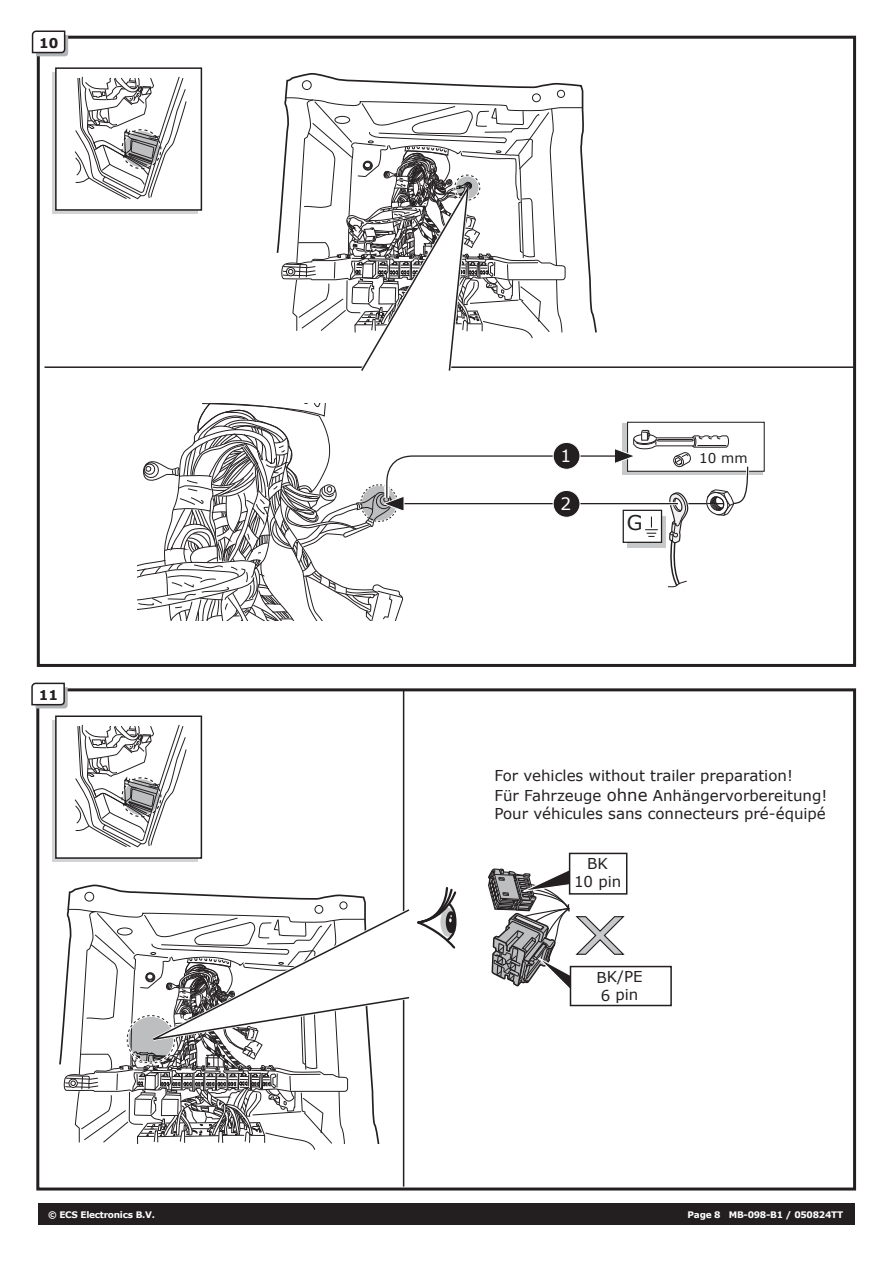
<style>
.page{position:relative;width:893px;height:1263px;background:#fff}
.page>*{position:absolute;margin:0;border:0;box-sizing:border-box;transform-origin:0 0}
.t1{font:20.25px "Verdana";color:#231f20}
.t2{font:17.1px "Verdana";color:#fff}
.t3{font:15px/18px "Verdana";color:#231f20}
.t4{font:700 13.5px "Verdana";color:#231f20}
.t5{font:13.5px "Verdana";color:#231f20}
.t6{font:700 9px "Verdana";letter-spacing:-.03em;color:#fff}
.s1{font-size:16.5px}
</style>
<div class="page">
<div style="left:38px;top:1203px;width:817px;height:21px;background:#231f20"></div>
<div style="left:36px;top:688px;width:820px;height:502px;border:3px solid #231f20"></div>
<svg style="left:31px;top:682px;width:37px;height:26px"></svg>
<div style="left:37px;top:36px;width:819px;height:631px;border:3px solid #231f20"></div>
<svg style="left:31px;top:30px;width:37px;height:26px"></svg>
<svg style="left:276px;top:73px;width:321px;height:260px"></svg>
<div style="left:302px;top:80px;width:9px;height:10px;border:1px solid #231f20;border-radius:50%"></div>
<div style="left:532px;top:94px;width:9px;height:8px;border:1px solid #231f20;border-radius:50%"></div>
<div style="left:557px;top:90px;width:8px;height:8px;border:1px solid #231f20;border-radius:50%"></div>
<hr style="left:45px;top:366px;width:808px;height:2px;background:#231f20">
<div style="left:627px;top:422px;width:138px;height:50px;background:#fff;border:1px solid #231f20"></div>
<svg style="left:138px;top:404px;width:613px;height:217px"></svg>
<div style="left:553px;top:490px;width:27px;height:27px;background:#231f20;border-radius:50%"></div>
<div style="left:553px;top:490px;width:27px;height:28px;border:1px solid #fff;border-radius:50%"></div>
<svg style="left:281px;top:97px;width:302px;height:274px"></svg>
<hr style="left:403px;top:690px;width:1px;height:497px;background:#231f20">
<div style="left:569px;top:853px;width:58px;height:42px;background:#fff;border:2px solid #231f20"></div>
<div style="left:570px;top:966px;width:102px;height:40px;background:#fff;border:2px solid #231f20"></div>
<svg style="left:63px;top:886px;width:394px;height:264px"></svg>
<div style="left:52px;top:72px;width:145px;height:142px;background:#d1d3d4"></div>
<div style="left:55px;top:67px;width:147px;height:144px;background:#fff;border:2px solid #231f20"></div>
<svg style="left:75px;top:76px;width:112px;height:123px"></svg>
<div style="left:52px;top:720px;width:145px;height:142px;background:#d1d3d4"></div>
<div style="left:55px;top:715px;width:147px;height:144px;background:#fff;border:2px solid #231f20"></div>
<svg style="left:75px;top:724px;width:112px;height:123px"></svg>
<svg style="left:488px;top:861px;width:138px;height:146px"></svg>
<p class="t4" style="left:39px;top:33px;width:21px">10</p>
<p class="t4" style="left:39px;top:685px;width:21px">11</p>
<p class="t2" style="left:561px;top:444px;width:12px">1</p>
<p class="t2" style="left:561px;top:492px;width:12px">2</p>
<h1 class="t1" style="left:627px;top:508px;width:17px">G</h1>
<p class="t5" style="left:699px;top:448px;width:50px">10 mm</p>
<p class="t3" style="left:494px;top:766px;width:334px;line-height:19.8px">For vehicles without trailer preparation!<br>Für Fahrzeuge <span class="s1">ohne</span> Anhängervorbereitung!</p>
<p class="t3" style="left:494px;top:804px;width:333px">Pour véhicules sans connecteurs pré-équipé</p>
<p class="t3" style="left:574px;top:855px;width:49px;text-align:center">BK<br>10 pin</p>
<p class="t3" style="left:596px;top:968px;width:48px">BK/PE<br>6 pin</p>
<p class="t6" style="left:48px;top:1208px;width:108px">© ECS Electronics B.V.</p>
<p class="t6" style="left:688px;top:1208px;width:157px">Page 8 MB-098-B1 / 050824TT</p>
</div>
